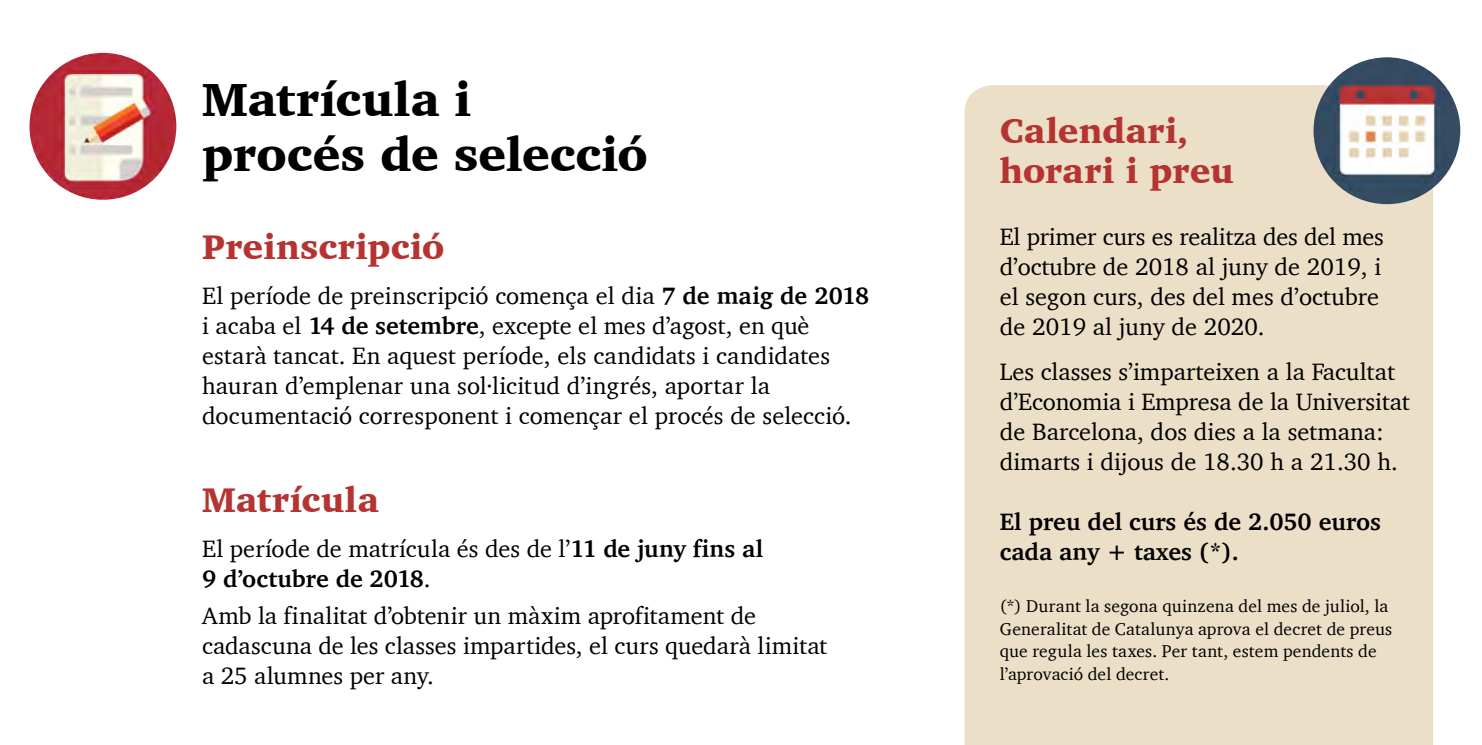
<style>
.page{position:relative;width:1482px;height:745px;background:#fff}
.page>*{position:absolute;margin:0;border:0;box-sizing:border-box;transform-origin:0 0}
.t1{font:900 47.5px/55px "Charter";letter-spacing:-.005em;color:#000}
.t2{font:900 35px/40px "Charter";letter-spacing:.005em;color:#b53432}
.t3{font:24.25px/30px "Charter";color:#000}
.t4{font:700 24.25px/30px "Charter";color:#000}
.t5{font:17.5px/22.5px "Charter";letter-spacing:.01em;color:#000}
.s1{font-weight:700}
</style>
<div class="page">
<div style="left:964px;top:85px;width:468px;height:659px;background:#ecdfc8"></div>
<img style="left:29px;top:53px;width:147px;height:147px;border-radius:73px">
<img style="left:1313px;top:57px;width:146px;height:147px;border-radius:73px">
<p class="t1" style="left:202px;top:71px;width:447px">Matrícula i<br>procés de selecció</p>
<p class="t2" style="left:202px;top:226px;width:244px">Preinscripció</p>
<p class="t3" style="left:202px;top:280px;width:668px">El període de preinscripció comença el dia <span class="s1">7 de maig de 2018 </span>i acaba el <span class="s1">14 de setembre</span>, excepte el mes d’agost, en què estarà tancat. En aquest període, els candidats i candidates hauran d’emplenar una sol·licitud d’ingrés, aportar la documentació corresponent i començar el procés de selecció.</p>
<p class="t2" style="left:202px;top:479px;width:178px">Matrícula</p>
<p class="t3" style="left:202px;top:532px;width:562px">El període de matrícula és des de l’<span class="s1">11 de juny fins al<br>9 d’octubre de 2018</span>.</p>
<p class="t3" style="left:202px;top:599px;width:626px">Amb la finalitat d’obtenir un màxim aprofitament de cadascuna de les classes impartides, el curs quedarà limitat a 25 alumnes per any.</p>
<p class="t2" style="left:999px;top:110px;width:235px">Calendari, horari i preu</p>
<p class="t3" style="left:999px;top:221px;width:385px">El primer curs es realitza des del mes d’octubre de 2018 al juny de 2019, i el segon curs, des del mes d’octubre de 2019 al juny de 2020.</p>
<p class="t3" style="left:999px;top:355px;width:412px">Les classes s’imparteixen a la Facultat d’Economia i Empresa de la Universitat de Barcelona, dos dies a la setmana: dimarts i dijous de 18.30 h a 21.30 h.</p>
<p class="t4" style="left:999px;top:505px;width:383px">El preu del curs és de 2.050 euros cada any + taxes (*).</p>
<p class="t5" style="left:999px;top:594px;width:394px">(*) Durant la segona quinzena del mes de juliol, la Generalitat de Catalunya aprova el decret de preus que regula les taxes. Per tant, estem pendents de l’aprovació del decret.</p>
</div>
